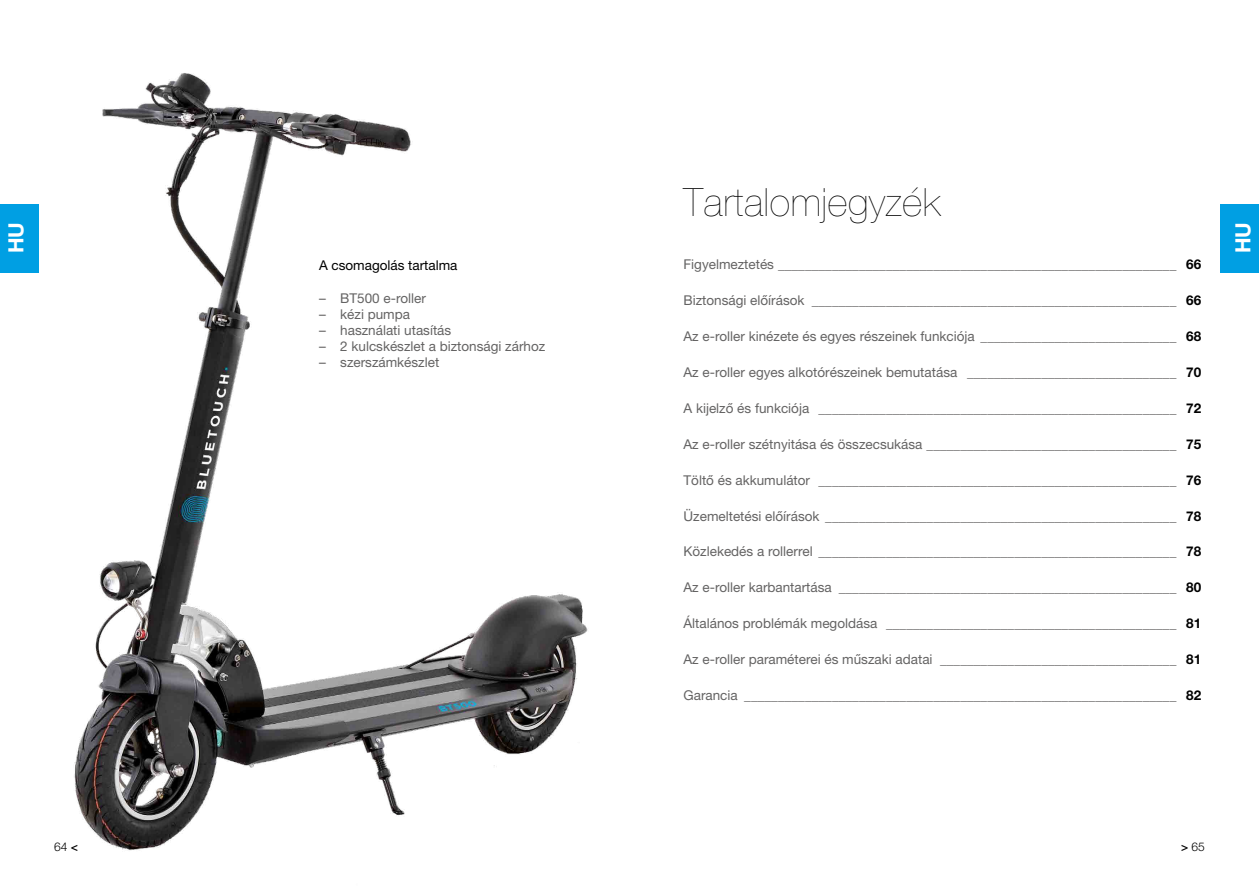
<style>
.page{position:relative;width:1259px;height:893px;background:#fff}
.page>*{position:absolute;margin:0;border:0;box-sizing:border-box;transform-origin:0 0}
.t1{font:200 39px "Helvetica Neue LT Pro";letter-spacing:.02em;color:#000}
.t2{font:700 21px "Helvetica Neue LT Pro";color:#fff}
.t3{font:13.5px "Helvetica Neue LT Pro";color:#646363}
.t4{font:13.5px "Helvetica Neue LT Pro";color:#000}
.t5{font:300 12px "Helvetica Neue LT Pro";color:#000}
.s1{font-weight:700;color:#000}
.s2{font-weight:500}
</style>
<div class="page">
<div style="left:1220px;top:204px;width:39px;height:68px;background:#009fe3"></div>
<img style="left:0;top:73px;width:588px;height:778px">
<p class="t1" style="left:683px;top:179px;width:258px">Tartalomjegyzék</p>
<p class="t3" style="left:683px;top:256px;width:519px">Figyelmeztetés ___________________________________________________________ <span class="s1">66</span></p>
<p class="t3" style="left:683px;top:292px;width:519px">Biztonsági előírások ______________________________________________________ <span class="s1">66</span></p>
<p class="t3" style="left:683px;top:328px;width:519px">Az e-roller kinézete és egyes részeinek funkciója _____________________________ <span class="s1">68</span></p>
<p class="t3" style="left:683px;top:364px;width:519px">Az e-roller egyes alkotórészeinek bemutatása _______________________________ <span class="s1">70</span></p>
<p class="t3" style="left:683px;top:400px;width:519px">A kijelző és funkciója _____________________________________________________ <span class="s1">72</span></p>
<p class="t3" style="left:683px;top:436px;width:519px">Az e-roller szétnyitása és összecsukása _____________________________________ <span class="s1">75</span></p>
<p class="t3" style="left:683px;top:472px;width:519px">Töltő és akkumulátor _____________________________________________________ <span class="s1">76</span></p>
<p class="t3" style="left:683px;top:508px;width:519px">Üzemeltetési előírások ____________________________________________________ <span class="s1">78</span></p>
<p class="t3" style="left:683px;top:544px;width:519px">Közlekedés a rollerrel _____________________________________________________ <span class="s1">78</span></p>
<p class="t3" style="left:683px;top:579px;width:519px">Az e-roller karbantartása __________________________________________________ <span class="s1">80</span></p>
<p class="t3" style="left:683px;top:615px;width:519px">Általános problémák megoldása ___________________________________________ <span class="s1">81</span></p>
<p class="t3" style="left:683px;top:651px;width:519px">Az e-roller paraméterei és műszaki adatai ___________________________________ <span class="s1">81</span></p>
<p class="t3" style="left:683px;top:687px;width:519px">Garancia ________________________________________________________________ <span class="s1">82</span></p>
<h2 class="t2" style="left:3px;top:253px;width:32px;rotate:-90deg">HU</h2>
<h2 class="t2" style="left:1230px;top:253px;width:32px;rotate:-90deg">HU</h2>
<p class="t4" style="left:319px;top:257px;width:140px">A csomagolás tartalma</p>
<p class="t3" style="left:319px;top:290px;width:109px">– BT500 e-roller</p>
<p class="t3" style="left:319px;top:306px;width:93px">– kézi pumpa</p>
<p class="t3" style="left:319px;top:322px;width:134px">– használati utasítás</p>
<p class="t3" style="left:319px;top:338px;width:228px">– 2 kulcskészlet a biztonsági zárhoz</p>
<p class="t3" style="left:319px;top:354px;width:122px">– szerszámkészlet</p>
<p class="t5" style="left:54px;top:839px;width:25px">64 <span class="s2">&lt;</span></p>
<p class="t5" style="left:1181px;top:839px;width:25px"><span class="s2">&gt;</span> 65</p>
</div>
